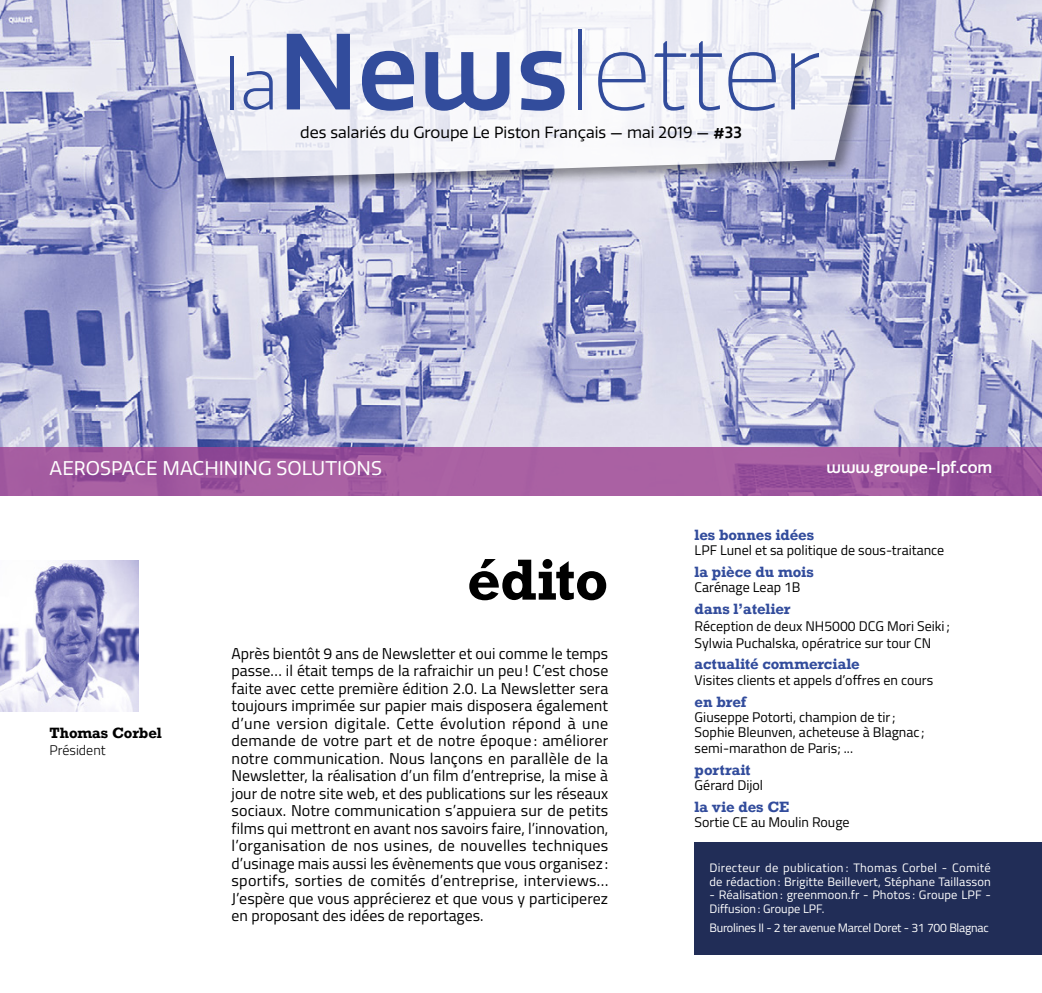
<style>
.page{position:relative;width:1042px;height:993px;background:#fff}
.page>*{position:absolute;margin:0;border:0;box-sizing:border-box;transform-origin:0 0}
.t1{font:200 105px "Quatro";color:#324c9c}
.t2{font:700 54.25px "Rockwell";letter-spacing:-.005em;color:#000}
.t3{font:19.25px "Quatro";color:#fff}
.t4{font:15.75px/17.5px "Titillium Web";color:#000;text-align:justify}
.t5{font:15.75px "Quatro";color:#000}
.t6{font:500 15.75px "Quatro";color:#fff}
.t7{font:14px/15.4px "Titillium Web";color:#000}
.t8{font:700 14px "Rockwell";color:#324c9c}
.t9{font:700 14px "Rockwell";letter-spacing:-.005em;color:#000}
.t10{font:300 14px "Titillium Web";color:#000}
.t11{font:12.25px/13.5px "Titillium Web";letter-spacing:.01em;color:#fff}
.t12{font:12.25px "Titillium Web";letter-spacing:-.02em;color:#fff}
.s1{font-weight:300;font-size:70px}
.s2{font-weight:500}
</style>
<div class="page">
<img style="left:0;top:0;width:1042px;height:446px">
<svg style="left:0;top:446px;width:1042px;height:49px;background:#a25ba0"></svg>
<div style="left:158px;top:0;width:737px;height:195px;background:#000;opacity:.49"></div>
<svg style="left:161px;top:0;width:718px;height:179px;fill:#f3f3f8"></svg>
<div style="left:694px;top:842px;width:348px;height:112px;background:#212d57"></div>
<img style="left:0;top:560px;width:139px;height:151px">
<h1 class="t1" style="left:224px;top:12px;width:598px"><span class="s1">la</span><span class="s2">News</span>letter</h1>
<p class="t5" style="left:300px;top:124px;width:443px">des salariés du Groupe Le Piston Français — mai 2019 — <span class="s2">#33</span></p>
<p class="t3" style="left:50px;top:457px;width:334px">AEROSPACE MACHINING SOLUTIONS</p>
<p class="t6" style="left:826px;top:458px;width:167px">www.groupe-lpf.com</p>
<p class="t9" style="left:50px;top:728px;width:114px">Thomas Corbel</p>
<p class="t10" style="left:50px;top:739px;width:57px">Président</p>
<h2 class="t2" style="left:467px;top:562px;width:143px">édito</h2>
<p class="t4" style="left:231px;top:643px;width:378px">Après bientôt 9 ans de Newsletter et oui comme le temps passe… il était temps de la rafraichir un peu! C’est chose faite avec cette première édition 2.0. La Newsletter sera toujours imprimée sur papier mais disposera également d’une version digitale. Cette évolution répond à une demande de votre part et de notre époque : améliorer notre communication. Nous lançons en parallèle de la Newsletter, la réalisation d’un film d’entreprise, la mise à jour de notre site web, et des publications sur les réseaux sociaux. Notre communication s’appuiera sur de petits films qui mettront en avant nos savoirs faire, l’innovation, l’organisation de nos usines, de nouvelles techniques d’usinage mais aussi les évènements que vous organisez : sportifs, sorties de comités d’entreprise, interviews… J’espère que vous apprécierez et que vous y participerez en proposant des idées de reportages.</p>
<p class="t8" style="left:694px;top:530px;width:121px">les bonnes idées</p>
<p class="t7" style="left:694px;top:542px;width:251px">LPF Lunel et sa politique de sous-traitance</p>
<p class="t8" style="left:694px;top:567px;width:121px">la pièce du mois</p>
<p class="t7" style="left:694px;top:579px;width:107px">Carénage Leap 1B</p>
<p class="t8" style="left:694px;top:604px;width:98px">dans l’atelier</p>
<p class="t7" style="left:694px;top:617px;width:257px;line-height:16.8px">Réception de deux NH5000 DCG Mori Seiki ;<br>Sylwia Puchalska, opératrice sur tour CN</p>
<p class="t8" style="left:694px;top:659px;width:167px">actualité commerciale</p>
<p class="t7" style="left:694px;top:671px;width:240px">Visites clients et appels d’offres en cours</p>
<p class="t8" style="left:694px;top:696px;width:53px">en bref</p>
<p class="t7" style="left:694px;top:708px;width:232px">Giuseppe Potorti, champion de tir;<br>Sophie Bleunven, acheteuse à Blagnac ; semi-marathon de Paris; ...</p>
<p class="t8" style="left:694px;top:764px;width:57px">portrait</p>
<p class="t7" style="left:694px;top:776px;width:70px">Gérard Dijol</p>
<p class="t8" style="left:694px;top:802px;width:96px">la vie des CE</p>
<p class="t7" style="left:694px;top:814px;width:156px">Sortie CE au Moulin Rouge</p>
<p class="t11" style="left:709px;top:860px;width:283px">Directeur de publication : Thomas Corbel - Comité de rédaction : Brigitte Beillevert, Stéphane Taillasson</p>
<p class="t11" style="left:709px;top:887px;width:283px">- Réalisation : greenmoon.fr - Photos : Groupe LPF -<br>Diffusion: Groupe LPF.</p>
<p class="t12" style="left:709px;top:917px;width:281px">Burolines II - 2 ter avenue Marcel Doret - 31 700 Blagnac</p>
</div>
